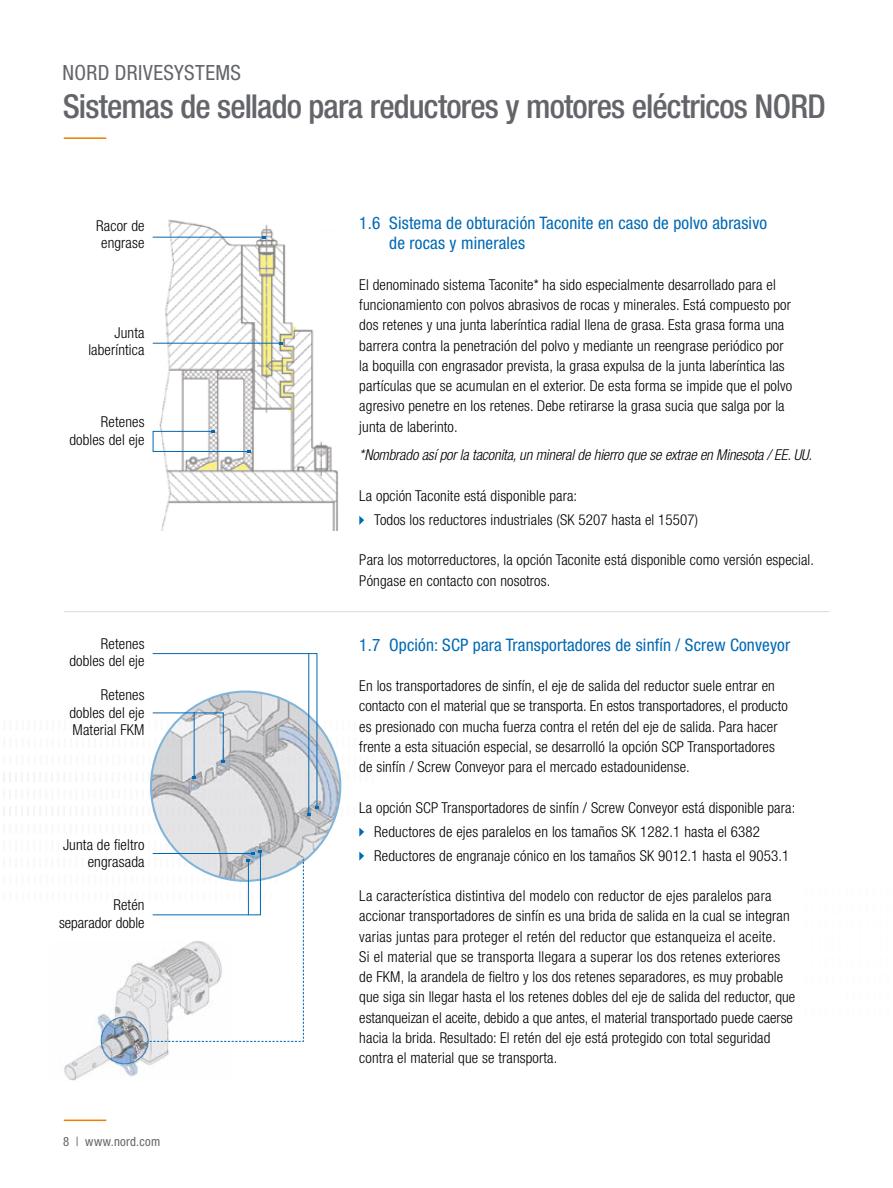
<style>
.page{position:relative;width:893px;height:1188px;background:#fff}
.page>*{position:absolute;margin:0;border:0;box-sizing:border-box;transform-origin:0 0}
.t1{font:500 condensed 33px "Helvetica Neue LT Std";letter-spacing:-.025em;color:#63656a}
.t2{font:condensed 21px "Helvetica Neue LT Std";letter-spacing:.02em;color:#63656a}
.t3{font:condensed 17.25px/20.2px "Helvetica Neue LT Std";letter-spacing:.01em;color:#0069b4}
.t4{font:300 condensed 15px/20.2px "Helvetica Neue LT Std";letter-spacing:.01em;color:#000}
.t5{font:italic 300 condensed 15px "Helvetica Neue LT Std";letter-spacing:-.01em;color:#000}
.t6{font:condensed 12.75px "Helvetica Neue LT Std";letter-spacing:.02em;color:#63656a}
</style>
<div class="page">
<hr style="left:64px;top:1120px;width:42px;height:1px;background:#ef7d00">
<hr style="left:64px;top:137px;width:42px;height:2px;background:#ef7d00">
<img style="left:3px;top:724px;width:357px;height:138px">
<svg style="left:359px;top:516px;width:5px;height:9px"></svg>
<svg style="left:359px;top:828px;width:5px;height:9px"></svg>
<svg style="left:359px;top:852px;width:5px;height:9px"></svg>
<hr style="left:64px;top:611px;width:765px;height:1px;background:#dadada">
<img style="left:152px;top:219px;width:186px;height:311px">
<hr style="left:153px;top:237px;width:111px;height:1px;background:#0069b4">
<hr style="left:153px;top:343px;width:128px;height:1px;background:#0069b4">
<svg style="left:152px;top:430px;width:99px;height:23px"></svg>
<img style="left:64px;top:962px;width:106px;height:119px">
<img style="left:101px;top:1017px;width:47px;height:47px;border-radius:23px">
<div style="left:101px;top:1017px;width:47px;height:47px;border:1px solid #0069b4;border-radius:50%"></div>
<img style="left:151px;top:692px;width:189px;height:189px;border-radius:95px">
<svg style="left:152px;top:653px;width:166px;height:163px"></svg>
<svg style="left:146px;top:850px;width:158px;height:192px"></svg>
<h2 class="t2" style="left:63px;top:60px;width:180px">NORD DRIVESYSTEMS</h2>
<h1 class="t1" style="left:63px;top:87px;width:765px">Sistemas de sellado para reductores y motores eléctricos NORD</h1>
<p class="t4" style="left:96px;top:216px;width:50px;line-height:17.5px;text-align:center">Racor de engrase</p>
<p class="t4" style="left:88px;top:324px;width:58px;line-height:17.5px;text-align:right">Junta laberíntica</p>
<p class="t4" style="left:69px;top:413px;width:77px;line-height:17.5px;text-align:right">Retenes dobles del eje</p>
<p class="t4" style="left:69px;top:634px;width:77px;line-height:17.5px;text-align:right">Retenes dobles del eje</p>
<p class="t4" style="left:69px;top:686px;width:77px;line-height:17.5px;text-align:justify;text-indent:32px">Retenes dobles del eje Material FKM</p>
<p class="t4" style="left:63px;top:835px;width:83px;line-height:17.5px;text-align:right">Junta de fieltro engrasada</p>
<p class="t4" style="left:59px;top:896px;width:87px;line-height:17.5px;text-align:right">Retén separador doble</p>
<p class="t6" style="left:63px;top:1134px;width:98px">8 | www.nord.com</p>
<p class="t3" style="left:389px;top:213px;width:379px;text-indent:-30px">1.6 Sistema de obturación Taconite en caso de polvo abrasivo de rocas y minerales</p>
<p class="t4" style="left:359px;top:274px;width:434px">El denominado sistema Taconite* ha sido especialmente desarrollado para el funcionamiento con polvos abrasivos de rocas y minerales. Está compuesto por dos retenes y una junta laberíntica radial llena de grasa. Esta grasa forma una barrera contra la penetración del polvo y mediante un reengrase periódico por la boquilla con engrasador prevista, la grasa expulsa de la junta laberíntica las partículas que se acumulan en el exterior. De esta forma se impide que el polvo agresivo penetre en los retenes. Debe retirarse la grasa sucia que salga por la junta de laberinto.</p>
<p class="t5" style="left:359px;top:446px;width:454px">*Nombrado así por la taconita, un mineral de hierro que se extrae en Minesota / EE. UU.</p>
<p class="t4" style="left:374px;top:483px;width:325px;line-height:24px;text-indent:-15px">La opción Taconite está disponible para:<br>Todos los reductores industriales (SK 5207 hasta el 15507)</p>
<p class="t4" style="left:359px;top:550px;width:456px">Para los motorreductores, la opción Taconite está disponible como versión especial.<br>Póngase en contacto con nosotros.</p>
<p class="t3" style="left:359px;top:634px;width:432px">1.7 Opción: SCP para Transportadores de sinfín / Screw Conveyor</p>
<p class="t4" style="left:359px;top:676px;width:430px">En los transportadores de sinfín, el eje de salida del reductor suele entrar en contacto con el material que se transporta. En estos transportadores, el producto es presionado con mucha fuerza contra el retén del eje de salida. Para hacer frente a esta situación especial, se desarrolló la opción SCP Transportadores de sinfín / Screw Conveyor para el mercado estadounidense.</p>
<p class="t4" style="left:374px;top:795px;width:422px;line-height:24px;text-indent:-15px">La opción SCP Transportadores de sinfín / Screw Conveyor está disponible para:<br>Reductores de ejes paralelos en los tamaños SK 1282.1 hasta el 6382<br>Reductores de engranaje cónico en los tamaños SK 9012.1 hasta el 9053.1</p>
<p class="t4" style="left:359px;top:886px;width:438px">La característica distintiva del modelo con reductor de ejes paralelos para accionar transportadores de sinfín es una brida de salida en la cual se integran varias juntas para proteger el retén del reductor que estanqueiza el aceite.<br>Si el material que se transporta llegara a superar los dos retenes exteriores de FKM, la arandela de fieltro y los dos retenes separadores, es muy probable que siga sin llegar hasta el los retenes dobles del eje de salida del reductor, que estanqueizan el aceite, debido a que antes, el material transportado puede caerse hacia la brida. Resultado: El retén del eje está protegido con total seguridad contra el material que se transporta.</p>
</div>
